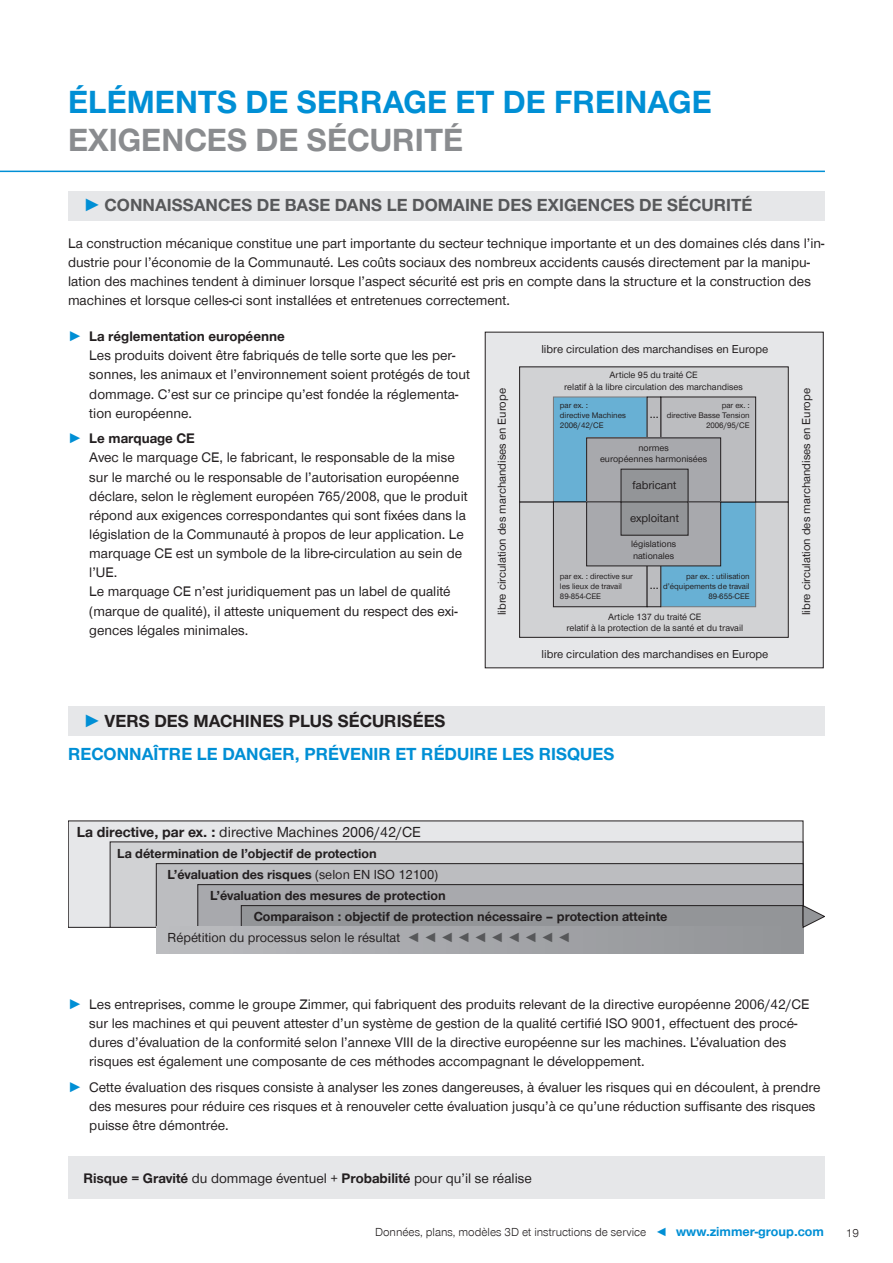
<style>
.page{position:relative;width:893px;height:1263px;background:#fff}
.page>*{position:absolute;margin:0;border:0;box-sizing:border-box;transform-origin:0 0}
.CB_AF_Headline_22_25{font:700 33px/37.5px "Zimmer Group Sans Global";color:#008fd5}
.t1{font:700 18px "Zimmer Group Sans Global";color:#57585a}
.CB_AF_Sub-Headline_12_versal{font:700 18px "Zimmer Group Sans Global";color:#008fd5}
.t2{font:700 18px "Zimmer Group Sans Global";color:#231f20}
.t3{font:15px "Zimmer Group Sans";color:#231f20}
.CB_AF_Fließtext_9_5{font:14.25px/19.2px "Zimmer Group Sans Global";color:#231f20}
.t4{font:700 13.5px/21px "Zimmer Group Sans";color:#231f20}
.t5{font:13.5px "Zimmer Group Sans";color:#231f20}
.CB_AF_Seitenzahl_rechts{font:300 12px "Zimmer Group Sans Global";color:#231f20}
.t6{font:11.85px "Zimmer Group Sans";color:#231f20}
.t7{font:9.45px/11.4px "Zimmer Group Sans";color:#231f20;text-align:center}
.t8{font:8.25px/9.9px "Zimmer Group Sans";color:#231f20}
.s1{color:#8a8c8f}
.s2{font-family:"Zimmer Group Sans";color:#008fd5}
.s3{font-family:"Zimmer Group Sans";font-weight:700;color:#008fd5}
.s4{font-weight:700}
.s5{font-weight:400}
.s6{color:#57585a}
.s7{color:#008fd5}
.s8{font-weight:700;font-size:13.5px;color:#008fd5}
</style>
<div class="page">
<hr style="left:0;top:171px;width:825px;height:1px;background:#008fd5">
<div style="left:68px;top:191px;width:757px;height:30px;background:#e6e7e9"></div>
<div style="left:68px;top:706px;width:757px;height:30px;background:#e6e7e9"></div>
<div style="left:68px;top:1157px;width:757px;height:42px;background:#e6e7e9"></div>
<div style="left:485px;top:332px;width:338px;height:336px;background:#e6e7e9"></div>
<div style="left:485px;top:332px;width:339px;height:336px;border:1px solid #231f20"></div>
<div style="left:520px;top:367px;width:268px;height:135px;background:#d1d2d4"></div>
<div style="left:519px;top:366px;width:270px;height:136px;border:1px solid #231f20"></div>
<div style="left:520px;top:502px;width:268px;height:135px;background:#d1d2d4"></div>
<div style="left:519px;top:502px;width:270px;height:136px;border:1px solid #231f20"></div>
<div style="left:661px;top:502px;width:95px;height:105px;background:#68b0d4"></div>
<div style="left:553px;top:502px;width:94px;height:105px;background:#bcbdc0"></div>
<div style="left:553px;top:501px;width:95px;height:106px;border:1px solid #231f20"></div>
<div style="left:661px;top:397px;width:95px;height:105px;background:#bcbdc0"></div>
<div style="left:660px;top:396px;width:96px;height:106px;border:1px solid #231f20"></div>
<div style="left:553px;top:397px;width:94px;height:105px;background:#68b0d4"></div>
<div style="left:647px;top:397px;width:14px;height:210px;background:#bcbdc0"></div>
<div style="left:647px;top:396px;width:14px;height:211px;border:1px solid #231f20"></div>
<div style="left:587px;top:438px;width:134px;height:64px;background:#a8a9ad"></div>
<div style="left:586px;top:437px;width:135px;height:65px;border:1px solid #231f20"></div>
<div style="left:587px;top:502px;width:134px;height:64px;background:#a8a9ad"></div>
<div style="left:586px;top:501px;width:135px;height:65px;border:1px solid #231f20"></div>
<div style="left:621px;top:469px;width:67px;height:33px;background:#939598"></div>
<div style="left:621px;top:469px;width:67px;height:34px;border:1px solid #231f20"></div>
<div style="left:621px;top:502px;width:67px;height:33px;background:#939598"></div>
<div style="left:621px;top:501px;width:67px;height:35px;border:1px solid #231f20"></div>
<div style="left:68px;top:821px;width:735px;height:106px;background:#e6e7e9"></div>
<div style="left:110px;top:842px;width:693px;height:85px;background:#d1d2d4"></div>
<div style="left:156px;top:864px;width:647px;height:63px;background:#bcbdc0"></div>
<div style="left:156px;top:863px;width:647px;height:64px;border:1px solid #231f20"></div>
<div style="left:198px;top:885px;width:605px;height:42px;background:#a8a9ad"></div>
<div style="left:198px;top:884px;width:605px;height:43px;border:1px solid #231f20"></div>
<div style="left:241px;top:906px;width:562px;height:21px;background:#939598"></div>
<div style="left:241px;top:905px;width:562px;height:22px;border:1px solid #231f20"></div>
<div style="left:156px;top:926px;width:647px;height:28px;background:linear-gradient(to right,#bbbcbf,#919396)"></div>
<svg style="left:802px;top:905px;width:23px;height:23px"></svg>
<p class="CB_AF_Headline_22_25" style="left:68px;top:83px;width:645px">ÉLÉMENTS DE SERRAGE ET DE FREINAGE<br><span class="s1">EXIGENCES DE SÉCURITÉ</span></p>
<p class="t1" style="left:83px;top:194px;width:671px"><span class="s2">►</span> CONNAISSANCES DE BASE DANS LE DOMAINE DES EXIGENCES DE SÉCURITÉ</p>
<p class="CB_AF_Fließtext_9_5" style="left:68px;top:233px;width:758px">La construction mécanique constitue une part importante du secteur technique importante et un des domaines clés dans l’in&shy;dustrie pour l’économie de la Communauté. Les coûts sociaux des nombreux accidents causés directement par la manipu&shy;lation des machines tendent à diminuer lorsque l’aspect sécurité est pris en compte dans la structure et la construction des machines et lorsque celles-ci sont installées et entretenues correctement.</p>
<p class="CB_AF_Fließtext_9_5" style="left:89px;top:327px;width:382px;text-indent:-21px"><span class="s3">►</span> <span class="s4">La réglementation européenne<br></span>Les produits doivent être fabriqués de telle sorte que les per&shy;sonnes, les animaux et l’environnement soient protégés de tout dommage. C’est sur ce principe qu’est fondée la réglementa&shy;tion européenne.</p>
<p class="CB_AF_Fließtext_9_5" style="left:89px;top:429px;width:380px;text-indent:-21px"><span class="s3">►</span> <span class="s4">Le marquage CE<br></span>Avec le marquage CE, le fabricant, le responsable de la mise sur le marché ou le responsable de l’autorisation européenne déclare, selon le règlement européen 765/2008, que le produit répond aux exigences correspondantes qui sont fixées dans la législation de la Communauté à propos de leur application. Le marquage CE est un symbole de la libre-circulation au sein de l’UE.<br>Le marquage CE n’est juridiquement pas un label de qualité (marque de qualité), il atteste uniquement du respect des exi&shy;gences légales minimales.</p>
<p class="t2" style="left:83px;top:710px;width:364px"><span class="s2">►</span> VERS DES MACHINES PLUS SÉCURISÉES</p>
<p class="t6" style="left:541px;top:341px;width:228px">libre circulation des marchandises en Europe</p>
<p class="t7" style="left:564px;top:369px;width:180px">Article 95 du traité CE<br>relatif à la libre circulation des marchandises</p>
<p class="t6" style="left:494px;top:615px;width:228px;rotate:-90deg">libre circulation des marchandises en Europe</p>
<p class="t6" style="left:798px;top:615px;width:228px;rotate:-90deg">libre circulation des marchandises en Europe</p>
<p class="t8" style="left:560px;top:400px;width:67px">par ex. :<br>directive Machines<br>2006/42/CE</p>
<p class="t8" style="left:667px;top:400px;width:84px;text-align:right">par ex. :<br>directive Basse Tension<br>2006/95/CE</p>
<p class="t6" style="left:650px;top:406px;width:10px">...</p>
<p class="t7" style="left:600px;top:441px;width:109px">normes<br>européennes harmonisées</p>
<p class="t6" style="left:632px;top:477px;width:46px">fabricant</p>
<p class="t6" style="left:630px;top:510px;width:50px">exploitant</p>
<p class="t7" style="left:631px;top:538px;width:47px;text-align:left">législations nationales</p>
<p class="t6" style="left:650px;top:577px;width:10px">...</p>
<p class="t8" style="left:560px;top:571px;width:74px">par ex. : directive sur les lieux de travail<br>89-854-CEE</p>
<p class="t8" style="left:663px;top:571px;width:88px;text-align:right">par ex. : utilisation d’équipements de travail<br>89-655-CEE</p>
<p class="t7" style="left:566px;top:610px;width:178px">Article 137 du traité CE<br>relatif à la protection de la santé et du travail</p>
<p class="t6" style="left:541px;top:646px;width:228px">libre circulation des marchandises en Europe</p>
<p class="CB_AF_Sub-Headline_12_versal" style="left:68px;top:744px;width:548px">RECONNAÎTRE LE DANGER, PRÉVENIR ET RÉDUIRE LES RISQUES</p>
<p class="t3" style="left:77px;top:822px;width:346px"><span class="s4">La directive, par ex. :</span> directive Machines 2006/42/CE</p>
<p class="t4" style="left:117px;top:842px;width:261px">La détermination de l’objectif de protection</p>
<p class="t4" style="left:254px;top:885px;width:415px;text-indent:-43px">L’évaluation des mesures de protection<br>Comparaison : objectif de protection nécessaire – protection atteinte</p>
<p class="t4" style="left:167px;top:863px;width:272px">L’évaluation des risques <span class="s5">(selon EN ISO 12100)</span></p>
<p class="t5" style="left:167px;top:929px;width:405px">Répétition du processus selon le résultat <span class="s6">◄ ◄ ◄ ◄ ◄ ◄ ◄ ◄ ◄ ◄</span></p>
<p class="CB_AF_Fließtext_9_5" style="left:89px;top:994px;width:722px;text-indent:-21px"><span class="s3">►</span> Les entreprises, comme le groupe Zimmer, qui fabriquent des produits relevant de la directive européenne 2006/42/CE sur les machines et qui peuvent attester d’un système de gestion de la qualité certifié ISO 9001, effectuent des procé&shy;dures d’évaluation de la conformité selon l’annexe VIII de la directive européenne sur les machines. L’évaluation des risques est également une composante de ces méthodes accompagnant le développement.</p>
<p class="CB_AF_Fließtext_9_5" style="left:89px;top:1077px;width:733px;text-indent:-21px"><span class="s3">►</span> Cette évaluation des risques consiste à analyser les zones dangereuses, à évaluer les risques qui en découlent, à prendre des mesures pour réduire ces risques et à renouveler cette évaluation jusqu’à ce qu’une réduction suffisante des risques puisse être démontrée.</p>
<p class="CB_AF_Fließtext_9_5" style="left:83px;top:1168px;width:450px"><span class="s4">Risque = Gravité</span> du dommage éventuel + <span class="s4">Probabilité</span> pour qu’il se réalise</p>
<p class="CB_AF_Seitenzahl_rechts" style="left:375px;top:1225px;width:450px">Données, plans, modèles 3D et instructions de service <span class="s7">◄</span> <span class="s8">www.zimmer-group.com</span></p>
<p class="CB_AF_Seitenzahl_rechts" style="left:846px;top:1226px;width:15px">19</p>
</div>
